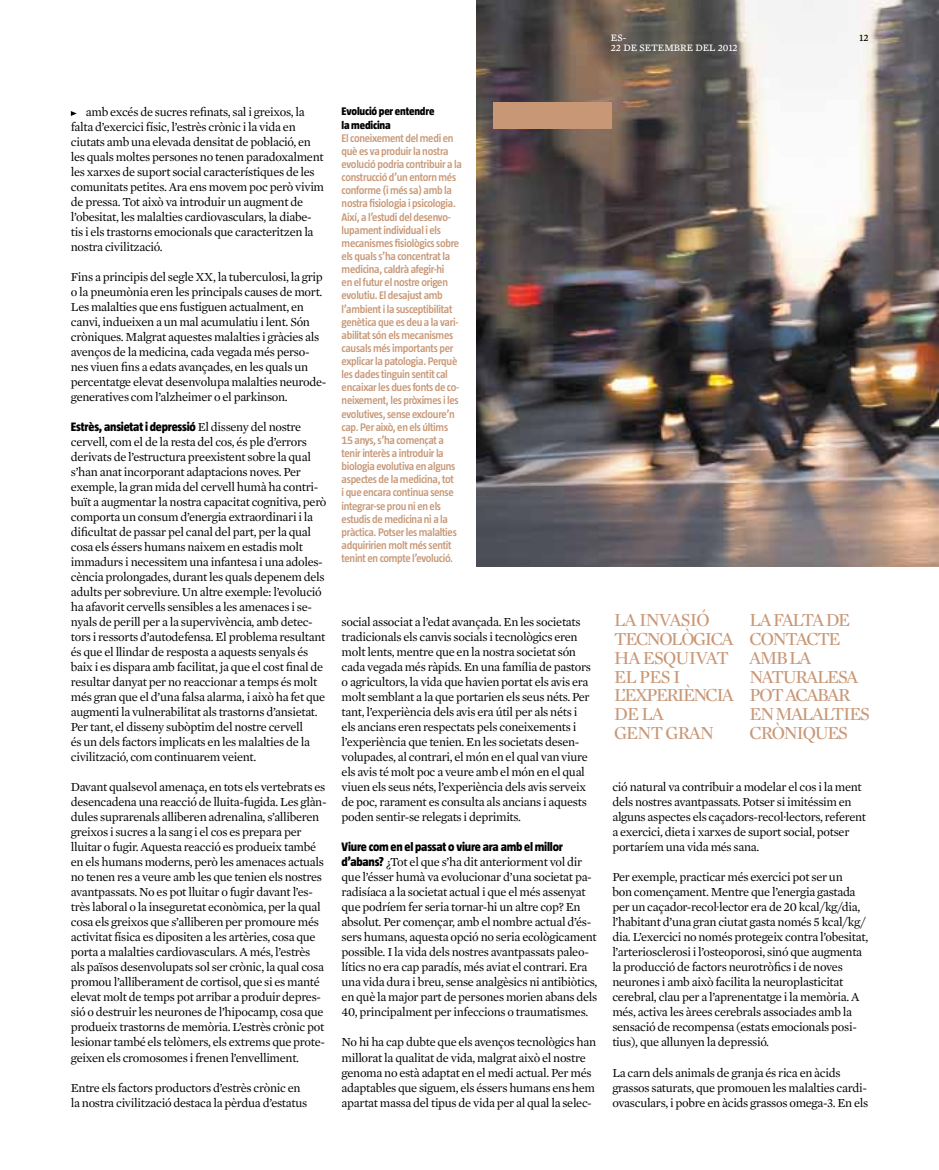
<style>
.page{position:relative;width:939px;height:1170px;background:#fff}
.page>*{position:absolute;margin:0;border:0;box-sizing:border-box;transform-origin:0 0}
.t1{font:18.75px/18.8px "Mercury Display";letter-spacing:-.065em;color:#c89776}
.t2{font:18.75px/18.8px "Mercury Display";letter-spacing:-.085em;color:#c89776}
.t3{font:12.5px/15px "Mercury Text G1";letter-spacing:-.025em;color:#000}
.t4{font:800 12.5px "Taz Barcelona";letter-spacing:-.02em;color:#000}
.t5{font:600 11.25px/13.1px "Taz Barcelona";letter-spacing:-.025em;color:#c89776}
.t6{font:800 11.25px/13.1px "Taz Barcelona";letter-spacing:-.015em;color:#000}
.t7{font:10px "Mercury Text G4";color:#fff}
.t8{font:10px "Mercury Text G4";color:#000}
.s1{font-family:"Mercury Text G1";font-weight:400}
.s2{font-family:"Taz Barcelona";font-weight:800}
</style>
<div class="page">
<svg style="left:71px;top:111px;width:6px;height:5px"></svg>
<img style="left:477px;top:0;width:462px;height:566px">
<div style="left:493px;top:103px;width:119px;height:26px;background:#c89776"></div>
<p class="t7" style="left:611px;top:32px;width:17px">ES-</p>
<p class="t8" style="left:860px;top:32px;width:11px">12</p>
<p class="t7" style="left:611px;top:42px;width:128px">22 DE SETEMBRE DEL 2012</p>
<p class="t3" style="left:71px;top:104px;width:255px;text-indent:15px">amb excés de sucres refinats, sal i greixos, la falta d’exercici físic, l’estrès crònic i la vida en ciutats amb una elevada densitat de població, en les quals moltes persones no tenen paradoxalment les xarxes de suport social característiques de les comunitats petites. Ara ens movem poc però vivim de pressa. Tot això va introduir un augment de l’obesitat, les malalties cardiovasculars, la diabe&shy;tis i els trastorns emocionals que caracteritzen la nostra civilització.</p>
<p class="t3" style="left:71px;top:269px;width:257px">Fins a principis del segle XX, la tuberculosi, la grip o la pneumònia eren les principals causes de mort.<br>Les malalties que ens fustiguen actualment, en canvi, indueixen a un mal acumulatiu i lent. Són cròniques. Malgrat aquestes malalties i gràcies als avenços de la medicina, cada vegada més perso&shy;nes viuen fins a edats avançades, en les quals un percentatge elevat desenvolupa malalties neurode&shy;generatives com l’alzheimer o el parkinson.</p>
<p class="t4" style="left:71px;top:420px;width:232px">Estrès, ansietat i depressió <span class="s1">El disseny del nostre</span></p>
<p class="t3" style="left:71px;top:434px;width:257px">cervell, com el de la resta del cos, és ple d’errors derivats de l’estructura preexistent sobre la qual s’han anat incorporant adaptacions noves. Per exemple, la gran mida del cervell humà ha contri&shy;buït a augmentar la nostra capacitat cognitiva, però comporta un consum d’energia extraordinari i la dificultat de passar pel canal del part, per la qual cosa els éssers humans naixem en estadis molt immadurs i necessitem una infantesa i una adoles&shy;cència prolongades, durant les quals depenem dels adults per sobreviure. Un altre exemple: l’evolució ha afavorit cervells sensibles a les amenaces i se&shy;nyals de perill per a la supervivència, amb detec&shy;tors i ressorts d’autodefensa. El problema resultant és que el llindar de resposta a aquests senyals és baix i es dispara amb facilitat, ja que el cost final de resultar danyat per no reaccionar a temps és molt més gran que el d’una falsa alarma, i això ha fet que augmenti la vulnerabilitat als trastorns d’ansietat.<br>Per tant, el disseny subòptim del nostre cervell<br>és un dels factors implicats en les malalties de la civilització, com continuarem veient.</p>
<p class="t3" style="left:71px;top:779px;width:257px">Davant qualsevol amenaça, en tots els vertebrats es desencadena una reacció de lluita-fugida. Les glàn&shy;dules suprarenals alliberen adrenalina, s’alliberen greixos i sucres a la sang i el cos es prepara per lluitar o fugir. Aquesta reacció es produeix també en els humans moderns, però les amenaces actuals no tenen res a veure amb les que tenien els nostres avantpassats. No es pot lluitar o fugir davant l’es&shy;très laboral o la inseguretat econòmica, per la qual cosa els greixos que s’alliberen per promoure més activitat física es dipositen a les artèries, cosa que porta a malalties cardiovasculars. A més, l’estrès als països desenvolupats sol ser crònic, la qual cosa promou l’alliberament de cortisol, que si es manté elevat molt de temps pot arribar a produir depres&shy;sió o destruir les neurones de l’hipocamp, cosa que produeix trastorns de memòria. L’estrès crònic pot lesionar també els telòmers, els extrems que prote&shy;geixen els cromosomes i frenen l’envelliment.</p>
<p class="t3" style="left:71px;top:1079px;width:238px">Entre els factors productors d’estrès crònic en la nostra civilització destaca la pèrdua d’estatus</p>
<p class="t6" style="left:342px;top:105px;width:94px">Evolució per entendre la medicina</p>
<p class="t5" style="left:342px;top:131px;width:122px">El coneixement del medi en què es va produir la nostra evolució podria contribuir a la construcció d’un entorn més conforme (i més sa) amb la nostra fisiologia i psicologia.<br>Així, a l’estudi del desenvo&shy;lupament individual i els mecanismes fisiològics sobre els quals s’ha concentrat la medicina, caldrà afegir-hi<br>en el futur el nostre origen evolutiu. El desajust amb l’ambient i la susceptibilitat genètica que es deu a la vari&shy;abilitat són els mecanismes causals més importants per explicar la patologia. Perquè les dades tinguin sentit cal encaixar les dues fonts de co&shy;neixement, les pròximes i les evolutives, sense excloure’n cap. Per això, en els últims<br>15 anys, s’ha començat a tenir interès a introduir la biologia evolutiva en alguns aspectes de la medicina, tot<br>i que encara continua sense integrar-se prou ni en els estudis de medicina ni a la pràctica. Potser les malalties adquiririen molt més sentit tenint en compte l’evolució.</p>
<p class="t3" style="left:342px;top:614px;width:251px">social associat a l’edat avançada. En les societats tradicionals els canvis socials i tecnològics eren molt lents, mentre que en la nostra societat són cada vegada més ràpids. En una família de pastors o agricultors, la vida que havien portat els avis era molt semblant a la que portarien els seus néts. Per tant, l’experiència dels avis era útil per als néts i els ancians eren respectats pels coneixements i l’experiència que tenien. En les societats desen&shy;volupades, al contrari, el món en el qual van viure els avis té molt poc a veure amb el món en el qual viuen els seus néts, l’experiència dels avis serveix de poc, rarament es consulta als ancians i aquests poden sentir-se relegats i deprimits.</p>
<p class="t4" style="left:342px;top:840px;width:223px">Viure com en el passat o viure ara amb el millor</p>
<p class="t3" style="left:342px;top:854px;width:257px"><span class="s2">d’abans?</span> ¿Tot el que s’ha dit anteriorment vol dir que l’ésser humà va evolucionar d’una societat pa&shy;radisíaca a la societat actual i que el més assenyat que podríem fer seria tornar-hi un altre cop? En absolut. Per començar, amb el nombre actual d’és&shy;sers humans, aquesta opció no seria ecològicament possible. I la vida dels nostres avantpassats paleo&shy;lítics no era cap paradís, més aviat el contrari. Era una vida dura i breu, sense analgèsics ni antibiòtics, en què la major part de persones morien abans dels 40, principalment per infeccions o traumatismes.</p>
<p class="t3" style="left:342px;top:1034px;width:256px">No hi ha cap dubte que els avenços tecnològics han millorat la qualitat de vida, malgrat això el nostre genoma no està adaptat en el medi actual. Per més adaptables que siguem, els éssers humans ens hem apartat massa del tipus de vida per al qual la selec-</p>
<h1 class="t1" style="left:614px;top:611px;width:118px;text-indent:76px">IÓ<br>TECNOLÒGICA<br>HA ESQU</h1>
<h1 class="t1" style="left:614px;top:611px;width:44px">LA INVAS</h1>
<h1 class="t1" style="left:689px;top:648px;width:42px">IVAT</h1>
<h1 class="t2" style="left:614px;top:667px;width:118px">EL PES I<br>L’EXPERIÈNCIA<br>DE LA<br>GEN</h1>
<h1 class="t1" style="left:651px;top:723px;width:28px">T GRAN</h1>
<h1 class="t1" style="left:750px;top:611px;width:110px">LA FALTA DE<br>CO NTACTE<br>AMB LA<br>NATURALESA<br>POT</h1>
<h1 class="t1" style="left:750px;top:686px;width:102px;text-indent:36px">ACABAR<br>EN MALAL</h1>
<h1 class="t1" style="left:750px;top:704px;width:111px;text-indent:82px">TIES<br>CRÒNIQUES</h1>
<p class="t3" style="left:612px;top:779px;width:255px">ció natural va contribuir a modelar el cos i la ment dels nostres avantpassats. Potser si imitéssim en alguns aspectes els caçadors-recol·lectors, referent a exercici, dieta i xarxes de suport social, potser portaríem una vida més sana.</p>
<p class="t3" style="left:612px;top:869px;width:257px">Per exemple, practicar més exercici pot ser un<br>bon començament. Mentre que l’energia gastada per un caçador-recol·lector era de 20 kcal/kg/dia, l’habitant d’una gran ciutat gasta només 5 kcal/kg/ dia. L’exercici no només protegeix contra l’obesitat, l’arteriosclerosi i l’osteoporosi, sinó que augmenta la producció de factors neurotròfics i de noves neurones i amb això facilita la neuroplasticitat cerebral, clau per a l’aprenentatge i la memòria. A més, activa les àrees cerebrals associades amb la sensació de recompensa (estats emocionals posi&shy;tius), que allunyen la depressió.</p>
<p class="t3" style="left:612px;top:1064px;width:257px">La carn dels animals de granja és rica en àcids grassos saturats, que promouen les malalties cardi&shy;ovasculars, i pobre en àcids grassos omega-3. En els</p>
</div>
